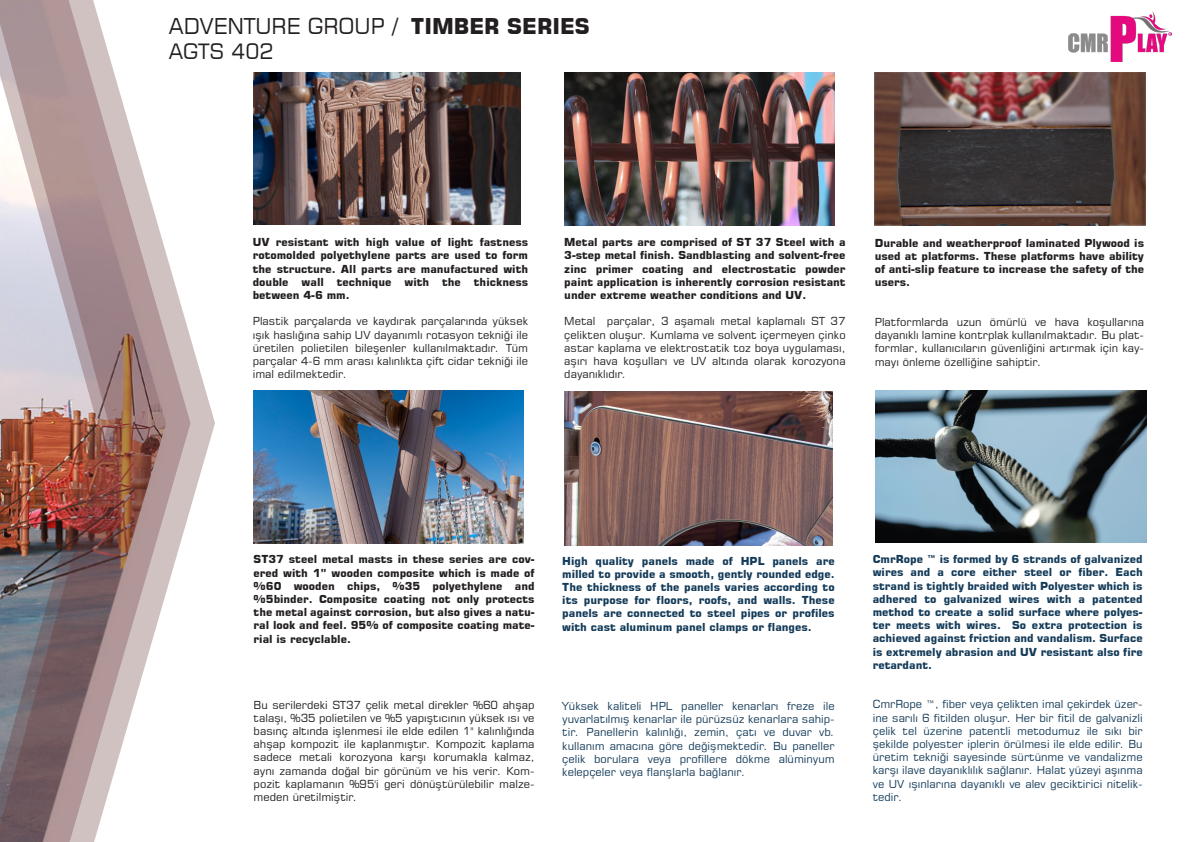
<style>
.page{position:relative;width:1191px;height:842px;background:#fff}
.page>*{position:absolute;margin:0;border:0;box-sizing:border-box;transform-origin:0 0}
.t1{font:21.7px "Square 721 BT";color:#231f20}
.t2{font:21px "Square 721 BT";color:#231f20}
.t3{font:11px/13.2px "Square 721 BT";color:#231f20;text-align:justify}
.t4{font:700 11px/13.2px "Square 721 BT";color:#231f20;text-align:justify}
.t5{font:11px/13.2px "Square 721 BT";color:#143b59;text-align:justify}
.t6{font:700 11px/13.2px "Square 721 BT";color:#143b59;text-align:justify}
.s1{font-weight:700}
</style>
<div class="page">
<img style="left:1068px;top:12px;width:103px;height:49px">
<img style="left:564px;top:73px;width:270px;height:153px">
<img style="left:254px;top:390px;width:269px;height:153px">
<img style="left:874px;top:73px;width:271px;height:153px">
<svg style="left:190px;top:337px;width:25px;height:172px"></svg>
<img style="left:0;top:0;width:190px;height:842px">
<img style="left:253px;top:73px;width:268px;height:152px">
<img style="left:564px;top:392px;width:268px;height:153px">
<img style="left:876px;top:390px;width:270px;height:152px">
<h1 class="t1" style="left:169px;top:12px;width:422px">ADVENTURE GROUP / <span class="s1">TIMBER SERIES</span></h1>
<h2 class="t2" style="left:169px;top:38px;width:106px">AGTS 402</h2>
<p class="t4" style="left:253px;top:235px;width:277px">UV resistant with high value of light fastness rotomolded polyethylene parts are used to form the structure. All parts are manufactured with double wall technique with the thickness between 4-6 mm.</p>
<p class="t3" style="left:253px;top:315px;width:277px">Plastik parçalarda ve kaydırak parçalarında yüksek ışık haslığına sahip UV dayanımlı rotasyon tekniği ile üretilen polietilen bileşenler kullanılmaktadır. Tüm parçalar 4-6 mm arası kalınlıkta çift cidar tekniği ile imal edilmektedir.</p>
<p class="t4" style="left:564px;top:235px;width:283px">Metal parts are comprised of ST 37 Steel with a 3-step metal finish. Sandblasting and solvent-free zinc primer coating and electrostatic powder paint application is inherently corrosion resistant under extreme weather conditions and UV.</p>
<p class="t3" style="left:564px;top:315px;width:283px">Metal parçalar, 3 aşamalı metal kaplamalı ST 37 çelikten oluşur. Kumlama ve solvent içermeyen çinko astar kaplama ve elektrostatik toz boya uygulaması, aşırı hava koşulları ve UV altında olarak korozyona dayanıklıdır.</p>
<p class="t4" style="left:874px;top:236px;width:271px">Durable and weatherproof laminated Plywood is used at platforms. These platforms have ability of anti-slip feature to increase the safety of the users.</p>
<p class="t3" style="left:874px;top:315px;width:271px">Platformlarda uzun ömürlü ve hava koşullarına dayanıklı lamine kontrplak kullanılmaktadır. Bu plat&shy;formlar, kullanıcıların güvenliğini artırmak için kay&shy;mayı önleme özelliğine sahiptir.</p>
<p class="t4" style="left:254px;top:553px;width:282px">ST37 steel metal masts in these series are cov&shy;ered with 1” wooden composite which is made of %60 wooden chips, %35 polyethylene and %5binder. Composite coating not only protects the metal against corrosion, but also gives a natu&shy;ral look and feel. 95% of composite coating mate&shy;rial is recyclable.</p>
<p class="t3" style="left:254px;top:698px;width:282px">Bu serilerdeki ST37 çelik metal direkler %60 ahşap talaşı, %35 polietilen ve %5 yapıştıcının yüksek ısı ve basınç altında işlenmesi ile elde edilen 1" kalınlığında ahşap kompozit ile kaplanmıştır. Kompozit kaplama sadece metali korozyona karşı korumakla kalmaz, aynı zamanda doğal bir görünüm ve his verir. Kom&shy;pozit kaplamanın %95'i geri dönüştürülebilir malze&shy;meden üretilmiştir.</p>
<p class="t6" style="left:562px;top:554px;width:274px">High quality panels made of HPL panels are milled to provide a smooth, gently rounded edge.<br>The thickness of the panels varies according to its purpose for floors, roofs, and walls. These panels are connected to steel pipes or profiles with cast aluminum panel clamps or flanges.</p>
<p class="t5" style="left:562px;top:699px;width:274px">Yüksek kaliteli HPL paneller kenarları freze ile yuvarlatılmış kenarlar ile pürüzsüz kenarlara sahip&shy;tir. Panellerin kalınlığı, zemin, çatı ve duvar vb. kullanım amacına göre değişmektedir. Bu paneller çelik borulara veya profillere dökme alüminyum kelepçeler veya flanşlarla bağlanır.</p>
<p class="t6" style="left:872px;top:553px;width:271px">CmrRope ™ is formed by 6 strands of galvanized wires and a core either steel or fiber. Each strand is tightly braided with Polyester which is adhered to galvanized wires with a patented method to create a solid surface where polyes&shy;ter meets with wires. So extra protection is achieved against friction and vandalism. Surface is extremely abrasion and UV resistant also fire retardant.</p>
<p class="t5" style="left:872px;top:698px;width:271px">CmrRope ™, fiber veya çelikten imal çekirdek üzer&shy;ine sarılı 6 fitilden oluşur. Her bir fitil de galvanizli çelik tel üzerine patentli metodumuz ile sıkı bir şekilde polyester iplerin örülmesi ile elde edilir. Bu üretim tekniği sayesinde sürtünme ve vandalizme karşı ilave dayanıklılık sağlanır. Halat yüzeyi aşınma ve UV ışınlarına dayanıklı ve alev geciktirici nitelik&shy;tedir.</p>
</div>
